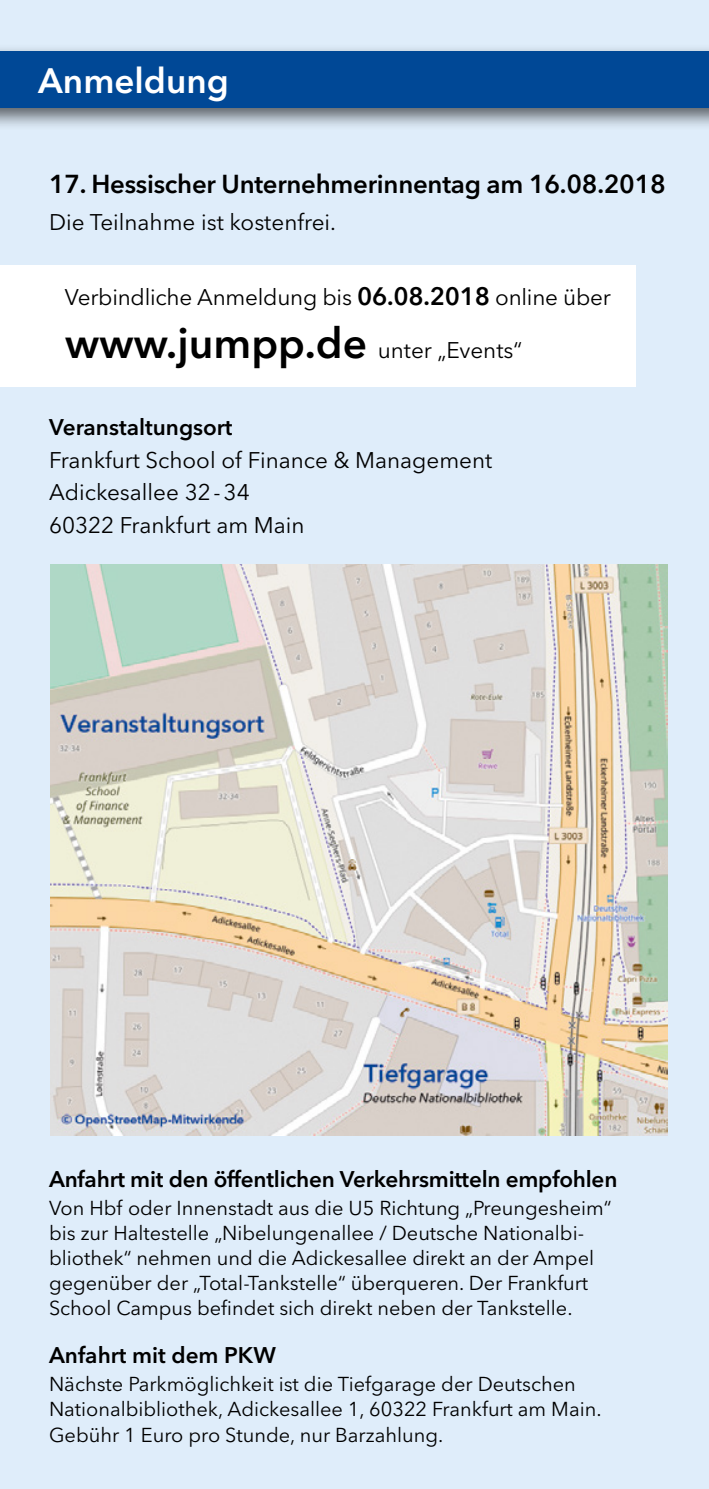
<style>
.page{position:relative;width:709px;height:1489px;background:#fff}
.page>*{position:absolute;margin:0;border:0;box-sizing:border-box;transform-origin:0 0}
.t1{font:600 35px "Avenir Next LT Pro";color:#fff}
.t2{font:600 25.75px "Avenir Next LT Pro";letter-spacing:-.01em;color:#000}
.t3{font:22.5px/32.5px "Avenir Next LT Pro";color:#000}
.t4{font:600 22.5px "Avenir Next LT Pro";letter-spacing:-.01em;color:#000}
.t5{font:20px/25px "Avenir Next LT Pro";color:#000}
.s1{font-weight:600;font-size:25px}
.s2{font-weight:600;font-size:42.5px}
</style>
<div class="page">
<div style="left:0;top:0;width:709px;height:1488px;background:#dfedfa"></div>
<div style="left:0;top:43px;width:709px;height:88px;background:#000;opacity:.6"></div>
<div style="left:0;top:52px;width:709px;height:56px;background:#004896"></div>
<div style="left:0;top:265px;width:635px;height:121px;background:#fff"></div>
<img style="left:50px;top:564px;width:617px;height:571px">
<h1 class="t1" style="left:38px;top:60px;width:192px">Anmeldung</h1>
<p class="t2" style="left:49px;top:168px;width:618px">17. Hessischer Unternehmerinnentag am 16.08.2018</p>
<p class="t3" style="left:49px;top:206px;width:288px">Die Teilnahme ist kostenfrei.</p>
<p class="t3" style="left:65px;top:281px;width:547px">Verbindliche Anmeldung bis <span class="s1">06.08.2018</span> online über</p>
<p class="t3" style="left:65px;top:334px;width:458px"><span class="s2">www.jumpp.de</span> unter „Events“</p>
<p class="t4" style="left:49px;top:413px;width:185px">Veranstaltungsort</p>
<p class="t3" style="left:49px;top:443px;width:445px">Frankfurt School of Finance &amp; Management<br>Adickesallee 32-34<br>60322 Frankfurt am Main</p>
<p class="t4" style="left:49px;top:1165px;width:570px">Anfahrt mit den öffentlichen Verkehrsmitteln empfohlen</p>
<p class="t5" style="left:49px;top:1195px;width:564px">Von Hbf oder Innenstadt aus die U5 Richtung „Preungesheim“ bis zur Haltestelle „Nibelungenallee / Deutsche Nationalbi&shy;bliothek“ nehmen und die Adickesallee direkt an der Ampel gegenüber der „Total-Tankstelle“ überqueren. Der Frankfurt School Campus befindet sich direkt neben der Tankstelle.</p>
<p class="t4" style="left:49px;top:1341px;width:228px">Anfahrt mit dem PKW</p>
<p class="t5" style="left:49px;top:1371px;width:554px">Nächste Parkmöglichkeit ist die Tiefgarage der Deutschen<br>Nationalbibliothek, Adickesallee 1, 60322 Frankfurt am Main.<br>Gebühr 1 Euro pro Stunde, nur Barzahlung.</p>
</div>
